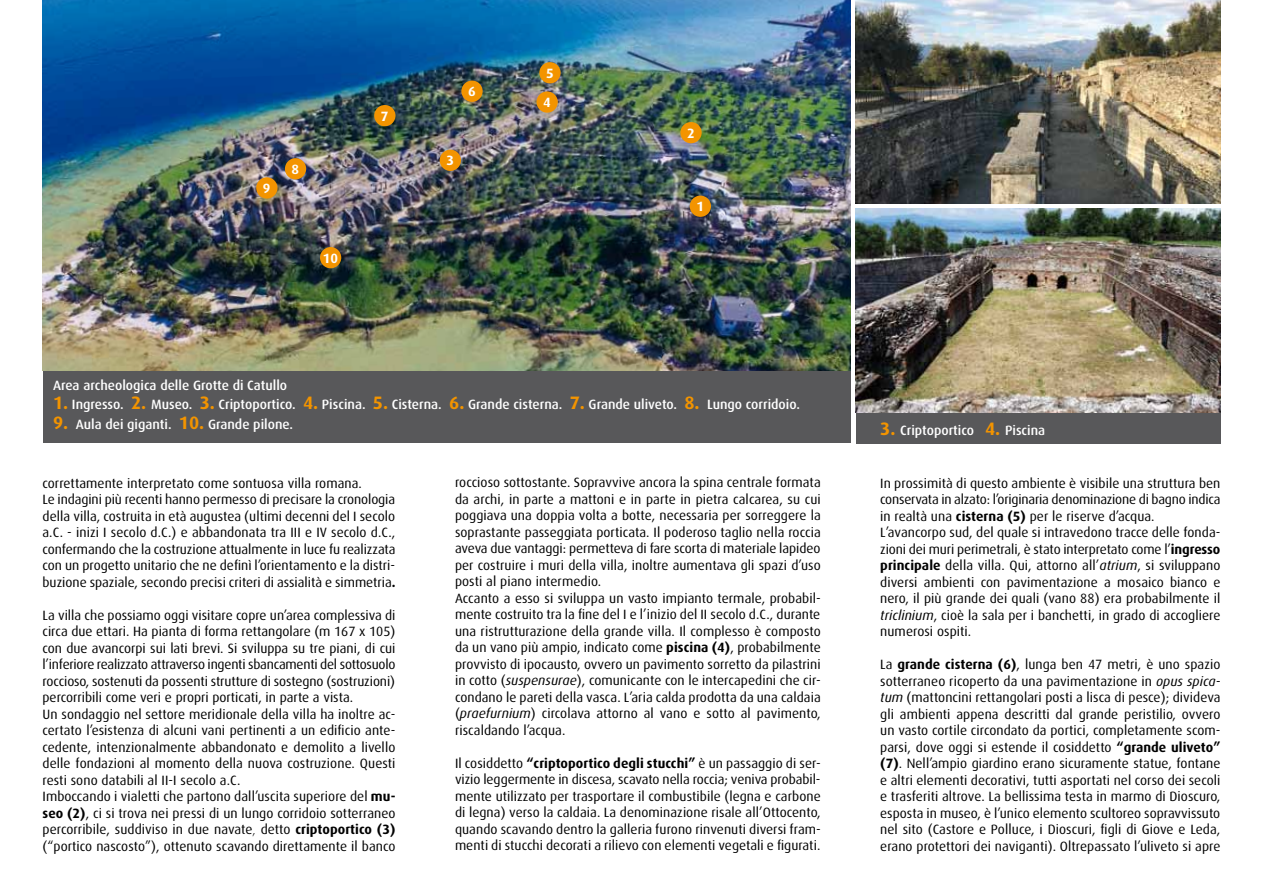
<style>
.page{position:relative;width:1263px;height:893px;background:#fff}
.page>*{position:absolute;margin:0;border:0;box-sizing:border-box;transform-origin:0 0}
.t1{font:13.5px/16.5px "Dax";letter-spacing:.005em;color:#000}
.t2{font:500 13.5px "Dax";color:#fff}
.t3{font:700 13.5px "Dax";color:#fff}
.s1{font-weight:700;font-size:18px;color:#f39400}
.s2{font-weight:700}
.s3{font-weight:300}
.s4{font-style:italic}
</style>
<div class="page">
<div style="left:856px;top:407px;width:364px;height:37px;background:#58585a"></div>
<div style="left:43px;top:367px;width:807px;height:76px;background:#58585a"></div>
<img style="left:855px;top:0;width:365px;height:204px">
<img style="left:855px;top:208px;width:365px;height:205px">
<img style="left:43px;top:0;width:807px;height:371px">
<div style="left:680px;top:122px;width:22px;height:21px;background:#f39400;border-radius:50%"></div>
<div style="left:690px;top:196px;width:21px;height:21px;background:#f39400;border-radius:50%"></div>
<div style="left:440px;top:150px;width:21px;height:21px;background:#f39400;border-radius:50%"></div>
<div style="left:320px;top:247px;width:21px;height:21px;background:#f39400;border-radius:50%"></div>
<div style="left:256px;top:177px;width:21px;height:22px;background:#f39400;border-radius:50%"></div>
<div style="left:285px;top:158px;width:21px;height:21px;background:#f39400;border-radius:50%"></div>
<div style="left:374px;top:105px;width:21px;height:21px;background:#f39400;border-radius:50%"></div>
<div style="left:461px;top:81px;width:22px;height:21px;background:#f39400;border-radius:50%"></div>
<div style="left:536px;top:91px;width:22px;height:22px;background:#f39400;border-radius:50%"></div>
<div style="left:539px;top:62px;width:22px;height:21px;background:#f39400;border-radius:50%"></div>
<p class="t3" style="left:263px;top:181px;width:9px">9</p>
<p class="t3" style="left:292px;top:162px;width:9px">8</p>
<p class="t3" style="left:323px;top:250px;width:17px">10</p>
<p class="t3" style="left:381px;top:108px;width:9px">7</p>
<p class="t3" style="left:468px;top:84px;width:9px">6</p>
<p class="t3" style="left:446px;top:153px;width:9px">3</p>
<p class="t3" style="left:546px;top:66px;width:9px">5</p>
<p class="t3" style="left:543px;top:95px;width:9px">4</p>
<p class="t3" style="left:687px;top:125px;width:9px">2</p>
<p class="t3" style="left:696px;top:199px;width:9px">1</p>
<p class="t2" style="left:53px;top:377px;width:235px">Area archeologica delle Grotte di Catullo</p>
<p class="t2" style="left:53px;top:397px;width:748px"><span class="s1">1.</span> Ingresso. <span class="s1">2.</span> Museo. <span class="s1">3.</span> Criptoportico. <span class="s1">4.</span> Piscina. <span class="s1">5.</span> Cisterna. <span class="s1">6.</span> Grande cisterna. <span class="s1">7.</span> Grande uliveto. <span class="s1">8.</span> Lungo corridoio.</p>
<p class="t2" style="left:53px;top:416px;width:242px"><span class="s1">9.</span> Aula dei giganti. <span class="s1">10.</span> Grande pilone.</p>
<p class="t1" style="left:43px;top:475px;width:355px">correttamente interpretato come sontuosa villa romana.<br>Le indagini più recenti hanno permesso di precisare la cronologia della villa, costruita in età augustea (ultimi decenni del I secolo a.C. - inizi I secolo d.C.) e abbandonata tra III e IV secolo d.C., confermando che la costruzione attualmente in luce fu realizzata con un progetto unitario che ne definì l’orientamento e la distri&shy;buzione spaziale, secondo precisi criteri di assialità e simmetria<span class="s2">.</span></p>
<p class="t1" style="left:43px;top:607px;width:354px">La villa che possiamo oggi visitare copre un’area complessiva di circa due ettari. Ha pianta di forma rettangolare (m 167 x 105) con due avancorpi sui lati brevi. Si sviluppa su tre piani, di cui l’inferiore realizzato attraverso ingenti sbancamenti del sottosuolo roccioso, sostenuti da possenti strutture di sostegno (sostruzioni) percorribili come veri e propri porticati, in parte a vista.<br>Un sondaggio nel settore meridionale della villa ha inoltre ac&shy;certato l’esistenza di alcuni vani pertinenti a un edificio ante&shy;cedente, intenzionalmente abbandonato e demolito a livello delle fondazioni al momento della nuova costruzione. Questi resti sono databili al II-I secolo a.C.<br>Imboccando i vialetti che partono dall’uscita superiore del <span class="s2">mu&shy;seo (2)</span>, ci si trova nei pressi di un lungo corridoio sotterraneo percorribile, suddiviso in due navate<span class="s3">,</span> detto <span class="s2">criptoportico (3) </span>(“portico nascosto”), ottenuto scavando direttamente il banco</p>
<p class="t1" style="left:455px;top:475px;width:367px">roccioso sottostante. Sopravvive ancora la spina centrale formata da archi, in parte a mattoni e in parte in pietra calcarea, su cui poggiava una doppia volta a botte, necessaria per sorreggere la soprastante passeggiata porticata. Il poderoso taglio nella roccia aveva due vantaggi: permetteva di fare scorta di materiale lapideo per costruire i muri della villa, inoltre aumentava gli spazi d’uso posti al piano intermedio.<br>Accanto a esso si sviluppa un vasto impianto termale, probabil&shy;mente costruito tra la fine del I e l’inizio del II secolo d.C., durante una ristrutturazione della grande villa. Il complesso è composto da un vano più ampio, indicato come <span class="s2">piscina (4)</span>, probabilmente provvisto di ipocausto, ovvero un pavimento sorretto da pilastrini in cotto (<span class="s4">suspensurae</span>), comunicante con le intercapedini che cir&shy;condano le pareti della vasca. L’aria calda prodotta da una caldaia (<span class="s4">praefurnium</span>) circolava attorno al vano e sotto al pavimento, riscaldando l’acqua.</p>
<p class="t1" style="left:455px;top:755px;width:367px;text-align:justify">Il cosiddetto <span class="s2">“criptoportico degli stucchi”</span> è un passaggio di ser&shy;vizio leggermente in discesa, scavato nella roccia; veniva probabil&shy;mente utilizzato per trasportare il combustibile (legna e carbone di legna) verso la caldaia. La denominazione risale all’Ottocento, quando scavando dentro la galleria furono rinvenuti diversi fram&shy;menti di stucchi decorati a rilievo con elementi vegetali e figurati.</p>
<p class="t2" style="left:880px;top:423px;width:166px"><span class="s1">3.</span> Criptoportico <span class="s1">4.</span> Piscina</p>
<p class="t1" style="left:880px;top:475px;width:342px">In prossimità di questo ambiente è visibile una struttura ben conservata in alzato: l’originaria denominazione di bagno indica in realtà una <span class="s2">cisterna (5)</span> per le riserve d’acqua.<br>L’avancorpo sud, del quale si intravedono tracce delle fonda&shy;zioni dei muri perimetrali, è stato interpretato come l’<span class="s2">ingresso principale</span> della villa. Qui, attorno all’<span class="s4">atrium</span>, si sviluppano diversi ambienti con pavimentazione a mosaico bianco e nero, il più grande dei quali (vano 88) era probabilmente il <span class="s4">triclinium</span>, cioè la sala per i banchetti, in grado di accogliere numerosi ospiti.</p>
<p class="t1" style="left:880px;top:657px;width:342px;text-align:justify">La <span class="s2">grande cisterna (6)</span>, lunga ben 47 metri, è uno spazio sotterraneo ricoperto da una pavimentazione in <span class="s4">opus spica&shy;tum</span> (mattoncini rettangolari posti a lisca di pesce); divideva gli ambienti appena descritti dal grande peristilio, ovvero un vasto cortile circondato da portici, completamente scom&shy;parsi, dove oggi si estende il cosiddetto <span class="s2">“grande uliveto” (7)</span>. Nell’ampio giardino erano sicuramente statue, fontane e altri elementi decorativi, tutti asportati nel corso dei secoli e trasferiti altrove. La bellissima testa in marmo di Dioscuro, esposta in museo, è l’unico elemento scultoreo sopravvissuto nel sito (Castore e Polluce, i Dioscuri, figli di Giove e Leda, erano protettori dei naviganti). Oltrepassato l’uliveto si apre</p>
</div>
